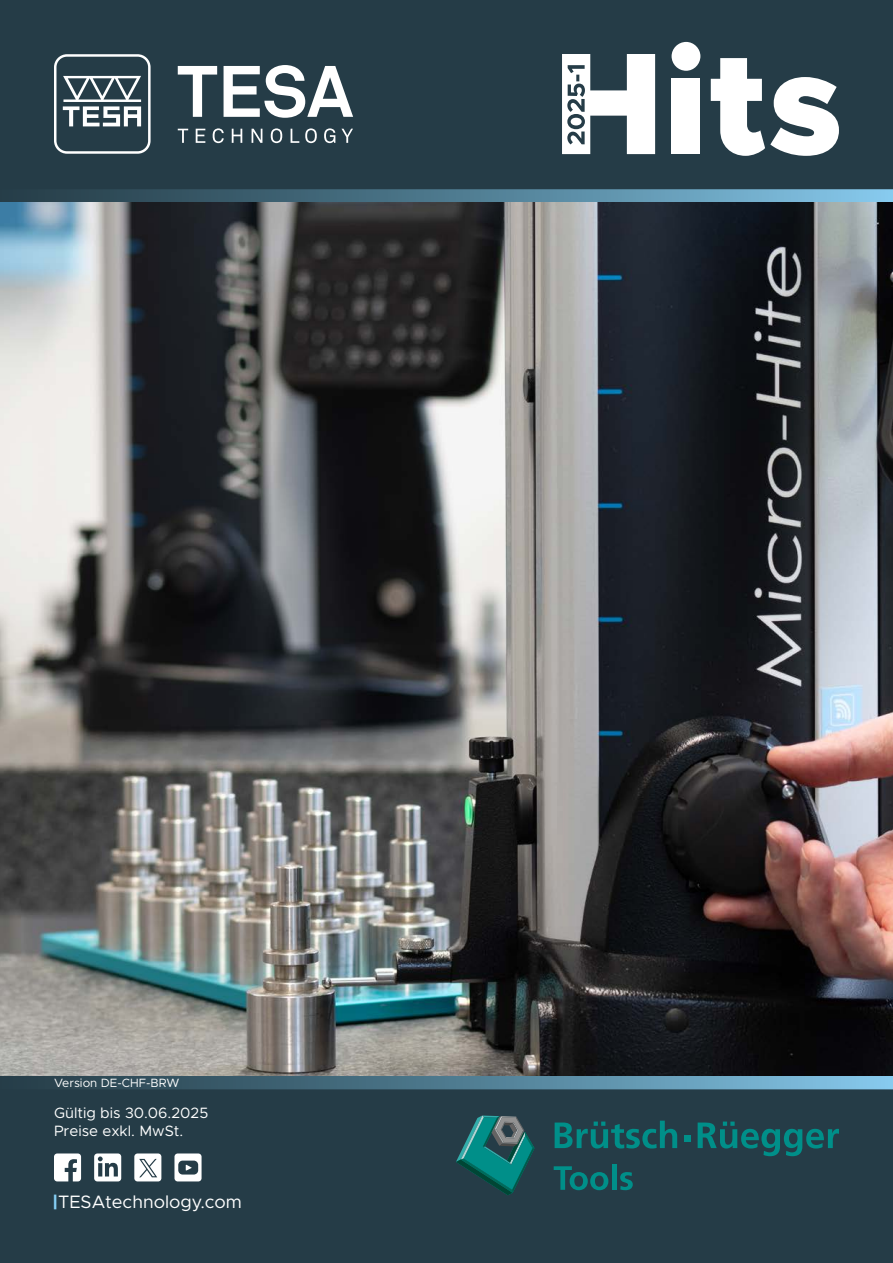
<style>
.page{position:relative;width:893px;height:1263px;background:#253c47}
.page>*{position:absolute;margin:0;border:0;box-sizing:border-box;transform-origin:0 0}
.t1{font:18px "Metropolis";color:#fff}
.t2{font:15px/18px "Metropolis";color:#fff}
.t3{font:12px "Metropolis";color:#fff}
.s1{font-weight:900;color:#85cff5}
</style>
<div class="page">
<svg style="left:54px;top:54px;width:97px;height:100px"></svg>
<svg style="left:178px;top:66px;width:39px;height:51px"></svg>
<svg style="left:224px;top:65px;width:129px;height:53px"></svg>
<svg style="left:178px;top:129px;width:10px;height:14px"></svg>
<svg style="left:196px;top:129px;width:9px;height:14px"></svg>
<svg style="left:213px;top:128px;width:11px;height:15px"></svg>
<svg style="left:232px;top:129px;width:10px;height:14px"></svg>
<svg style="left:252px;top:129px;width:10px;height:14px"></svg>
<svg style="left:271px;top:128px;width:11px;height:15px"></svg>
<svg style="left:291px;top:129px;width:8px;height:14px"></svg>
<svg style="left:305px;top:128px;width:12px;height:15px"></svg>
<svg style="left:324px;top:128px;width:11px;height:15px"></svg>
<svg style="left:341px;top:129px;width:12px;height:14px"></svg>
<svg style="left:74px;top:1076px;width:819px;height:13px;background:#548299"></svg>
<svg style="left:74px;top:189px;width:819px;height:13px;background:#538197"></svg>
<div style="left:672px;top:42px;width:28px;height:29px;background:#fff;border-radius:50%"></div>
<div style="left:672px;top:79px;width:28px;height:75px;background:#fff"></div>
<svg style="left:711px;top:58px;width:128px;height:98px"></svg>
<svg style="left:562px;top:54px;width:93px;height:100px"></svg>
<svg style="left:54px;top:1153px;width:27px;height:28px"></svg>
<svg style="left:94px;top:1153px;width:27px;height:28px"></svg>
<svg style="left:134px;top:1153px;width:27px;height:28px"></svg>
<svg style="left:174px;top:1153px;width:28px;height:28px"></svg>
<img style="left:0;top:202px;width:893px;height:874px">
<svg style="left:456px;top:1115px;width:78px;height:80px"></svg>
<svg style="left:555px;top:1121px;width:284px;height:35px"></svg>
<svg style="left:554px;top:1166px;width:54px;height:24px"></svg>
<hr style="left:612px;top:1164px;width:4px;height:26px;background:#008f89">
<svg style="left:620px;top:1172px;width:13px;height:18px"></svg>
<p class="t3" style="left:54px;top:1076px;width:127px">Version DE-CHF-BRW</p>
<p class="t2" style="left:54px;top:1104px;width:156px">Gültig bis 30.06.2025<br>Preise exkl. MwSt.</p>
<p class="t1" style="left:52px;top:1190px;width:191px"><span class="s1">|</span>TESAtechnology.com</p>
</div>
